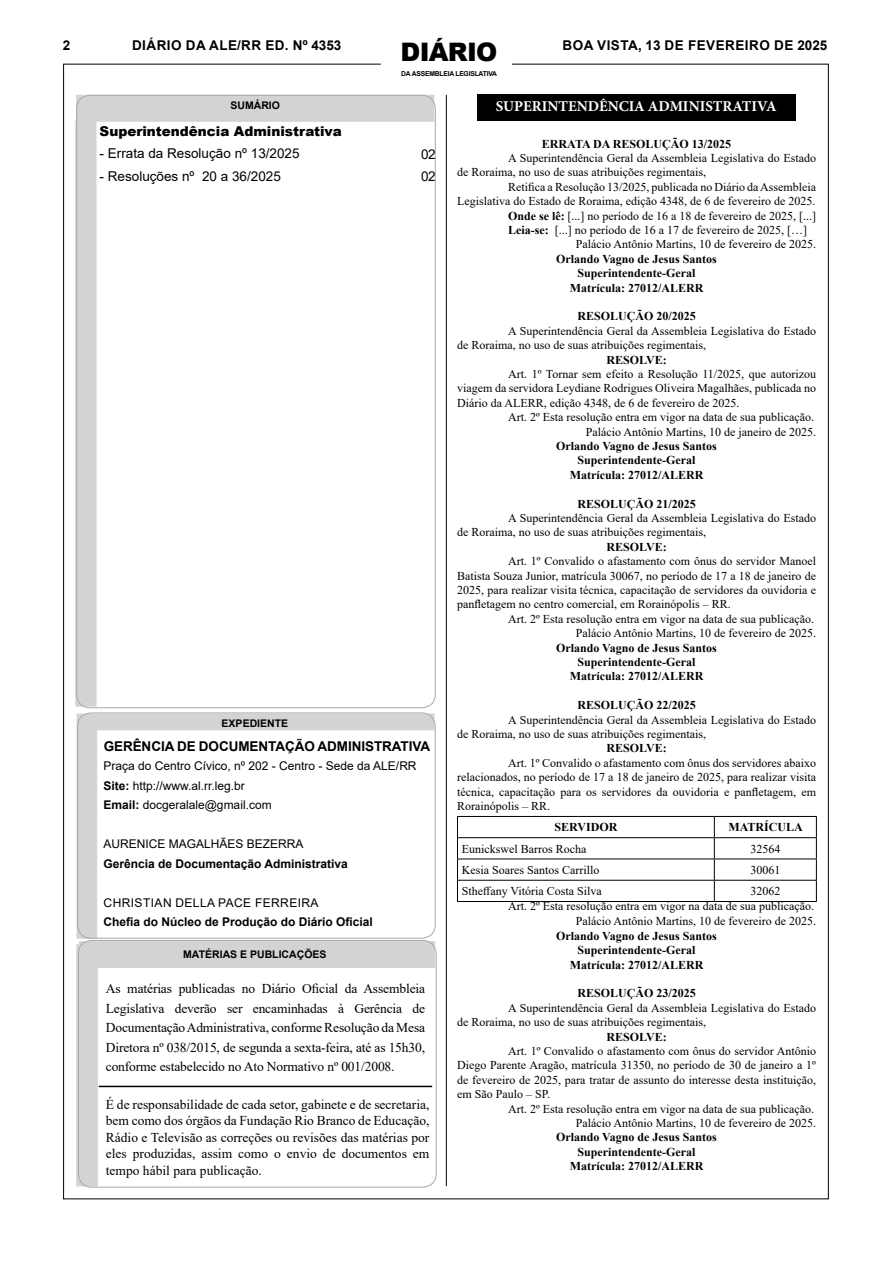
<style>
.page{position:relative;width:893px;height:1263px;background:#fff}
.page>*{position:absolute;margin:0;border:0;box-sizing:border-box;transform-origin:0 0}
.t1{font:900 25.5px "Arial";letter-spacing:-.03em;color:#000}
.t2{font:700 15px "Minion Pro";color:#fff}
.t3{font:13.5px/19.5px "Times New Roman";letter-spacing:-.005em;color:#000;text-align:justify}
.t4{font:13.5px/22.5px "Arial";color:#000}
.t5{font:700 13.5px "Arial";letter-spacing:.035em;color:#000}
.t6{font:700 13.5px "Arial";color:#000}
.t7{font:900 13.5px "Arial";color:#000}
.t8{font:12px/14.4px "Times New Roman";color:#000}
.t9{font:700 12px/14.4px "Times New Roman";color:#000;text-align:center}
.t10{font:12px/19.5px "Arial";color:#000}
.t11{font:700 12px "Arial";color:#000}
.t12{font:12px "Arial";letter-spacing:.035em;color:#000}
.t13{font:700 10.5px "Arial";color:#000}
.t14{font:700 6.75px "Arial";letter-spacing:-.03em;color:#000}
.s1{font-weight:700}
</style>
<div class="page">
<hr style="left:446px;top:95px;width:1px;height:1091px;background:#000">
<div style="left:76px;top:95px;width:358px;height:27px;background:#d1d3d4"></div>
<div style="left:75px;top:121px;width:21px;height:585px;background:#d1d3d4;border:1px solid #d1d3d4"></div>
<div style="left:77px;top:714px;width:20px;height:224px;background:#d1d3d4"></div>
<div style="left:76px;top:944px;width:22px;height:242px;background:#d1d3d4"></div>
<div style="left:79px;top:941px;width:356px;height:27px;background:#d1d3d4"></div>
<hr style="left:99px;top:1086px;width:333px;height:1px;background:#000">
<div style="left:96px;top:714px;width:338px;height:16px;background:#d1d3d4"></div>
<div style="left:77px;top:712px;width:359px;height:226px;border:1px solid #a7a9ac;border-radius:14px"></div>
<div style="left:78px;top:940px;width:359px;height:247px;border:1px solid #a7a9ac;border-radius:14px"></div>
<div style="left:477px;top:94px;width:319px;height:27px;background:#000"></div>
<hr style="left:457px;top:837px;width:257px;height:1px;background:#000">
<hr style="left:714px;top:837px;width:103px;height:1px;background:#000">
<hr style="left:457px;top:858px;width:257px;height:1px;background:#000">
<hr style="left:714px;top:858px;width:103px;height:1px;background:#000">
<hr style="left:457px;top:880px;width:257px;height:1px;background:#000">
<hr style="left:714px;top:880px;width:103px;height:1px;background:#000">
<svg style="left:714px;top:817px;width:1px;height:84px"></svg>
<hr style="left:457px;top:816px;width:257px;height:1px;background:#000">
<hr style="left:714px;top:816px;width:103px;height:1px;background:#000">
<svg style="left:457px;top:817px;width:1px;height:84px"></svg>
<svg style="left:816px;top:817px;width:1px;height:84px"></svg>
<hr style="left:457px;top:901px;width:257px;height:1px;background:#000">
<hr style="left:714px;top:901px;width:103px;height:1px;background:#000">
<p class="t6" style="left:63px;top:36px;width:9px">2</p>
<p class="t5" style="left:132px;top:35px;width:211px">DIÁRIO DA ALE/RR ED. Nº 4353</p>
<p class="t5" style="left:563px;top:35px;width:266px">BOA VISTA, 13 DE FEVEREIRO DE 2025</p>
<h1 class="t1" style="left:401px;top:34px;width:98px">DIÁRIO</h1>
<p class="t14" style="left:401px;top:68px;width:97px">DA ASSEMBLEIA LEGISLATIVA</p>
<p class="t13" style="left:230px;top:98px;width:51px">SUMÁRIO</p>
<p class="t7" style="left:100px;top:121px;width:244px">Superintendência Administrativa</p>
<p class="t4" style="left:100px;top:142px;width:202px">- Errata da Resolução nº 13/2025</p>
<p class="t4" style="left:100px;top:165px;width:183px">- Resoluções nº 20 a 36/2025</p>
<p class="t4" style="left:421px;top:143px;width:16px">02<br>02</p>
<p class="t13" style="left:222px;top:716px;width:68px">EXPEDIENTE</p>
<p class="t6" style="left:104px;top:737px;width:328px">GERÊNCIA DE DOCUMENTAÇÃO ADMINISTRATIVA</p>
<p class="t10" style="left:103px;top:756px;width:315px">Praça do Centro Cívico, nº 202 - Centro - Sede da ALE/RR<br><span class="s1">Site:</span> http://www.al.rr.leg.br<br><span class="s1">Email:</span> docgeralale@gmail.com</p>
<p class="t10" style="left:103px;top:834px;width:202px">AURENICE MAGALHÃES BEZERRA</p>
<p class="t11" style="left:103px;top:855px;width:246px">Gerência de Documentação Administrativa</p>
<p class="t12" style="left:104px;top:894px;width:216px">CHRISTIAN DELLA PACE FERREIRA</p>
<p class="t11" style="left:103px;top:914px;width:271px">Chefia do Núcleo de Produção do Diário Oficial</p>
<p class="t13" style="left:183px;top:947px;width:145px">MATÉRIAS E PUBLICAÇÕES</p>
<p class="t3" style="left:106px;top:979px;width:321px">As matérias publicadas no Diário Oficial da Assembleia Legislativa deverão ser encaminhadas à Gerência de Documentação Administrativa, conforme Resolução da Mesa Diretora nº 038/2015, de segunda a sexta-feira, até as 15h30, conforme estabelecido no Ato Normativo nº 001/2008.</p>
<p class="t3" style="left:106px;top:1096px;width:325px;line-height:16.5px">É de responsabilidade de cada setor, gabinete e de secretaria, bem como dos órgãos da Fundação Rio Branco de Educação, Rádio e Televisão as correções ou revisões das matérias por eles produzidas, assim como o envio de documentos em tempo hábil para publicação.</p>
<p class="t2" style="left:496px;top:96px;width:282px">SUPERINTENDÊNCIA ADMINISTRATIVA</p>
<p class="t9" style="left:542px;top:136px;width:191px">ERRATA DA RESOLUÇÃO 13/2025</p>
<p class="t8" style="left:508px;top:150px;width:309px">A Superintendência Geral da Assembleia Legislativa do Estado</p>
<p class="t8" style="left:457px;top:165px;width:250px">de Roraima, no uso de suas atribuições regimentais,</p>
<p class="t8" style="left:508px;top:179px;width:309px">Retifica a Resolução 13/2025, publicada no Diário da Assembleia</p>
<p class="t8" style="left:457px;top:194px;width:360px">Legislativa do Estado de Roraima, edição 4348, de 6 de fevereiro de 2025.</p>
<p class="t8" style="left:508px;top:208px;width:309px"><span class="s1">Onde se lê:</span> [...] no período de 16 a 18 de fevereiro de 2025, [...]</p>
<p class="t8" style="left:508px;top:222px;width:300px"><span class="s1">Leia-se:</span> [...] no período de 16 a 17 de fevereiro de 2025, […]</p>
<p class="t8" style="left:576px;top:237px;width:242px">Palácio Antônio Martins, 10 de fevereiro de 2025.</p>
<p class="t9" style="left:556px;top:251px;width:162px">Orlando Vagno de Jesus Santos<br>Superintendente-Geral<br>Matrícula: 27012/ALERR</p>
<p class="t9" style="left:577px;top:309px;width:120px">RESOLUÇÃO 20/2025</p>
<p class="t8" style="left:457px;top:323px;width:360px;text-indent:51px">A Superintendência Geral da Assembleia Legislativa do Estado de Roraima, no uso de suas atribuições regimentais,</p>
<p class="t9" style="left:606px;top:352px;width:62px">RESOLVE:</p>
<p class="t8" style="left:508px;top:366px;width:309px">Art. 1º Tornar sem efeito a Resolução 11/2025, que autorizou</p>
<p class="t8" style="left:457px;top:381px;width:360px">viagem da servidora Leydiane Rodrigues Oliveira Magalhães, publicada no</p>
<p class="t8" style="left:457px;top:395px;width:284px">Diário da ALERR, edição 4348, de 6 de fevereiro de 2025.</p>
<p class="t8" style="left:508px;top:410px;width:307px">Art. 2º Esta resolução entra em vigor na data de sua publicação.</p>
<p class="t8" style="left:586px;top:424px;width:232px">Palácio Antônio Martins, 10 de janeiro de 2025.</p>
<p class="t9" style="left:556px;top:438px;width:162px">Orlando Vagno de Jesus Santos<br>Superintendente-Geral<br>Matrícula: 27012/ALERR</p>
<p class="t9" style="left:577px;top:496px;width:120px">RESOLUÇÃO 21/2025</p>
<p class="t8" style="left:457px;top:510px;width:360px;text-indent:51px">A Superintendência Geral da Assembleia Legislativa do Estado de Roraima, no uso de suas atribuições regimentais,</p>
<p class="t9" style="left:606px;top:539px;width:62px">RESOLVE:</p>
<p class="t8" style="left:508px;top:554px;width:309px">Art. 1º Convalido o afastamento com ônus do servidor Manoel</p>
<p class="t8" style="left:457px;top:568px;width:360px">Batista Souza Junior, matrícula 30067, no período de 17 a 18 de janeiro de</p>
<p class="t8" style="left:457px;top:582px;width:360px">2025, para realizar visita técnica, capacitação de servidores da ouvidoria e</p>
<p class="t8" style="left:457px;top:597px;width:275px">panfletagem no centro comercial, em Rorainópolis – RR.</p>
<p class="t8" style="left:508px;top:611px;width:307px">Art. 2º Esta resolução entra em vigor na data de sua publicação.</p>
<p class="t8" style="left:576px;top:626px;width:242px">Palácio Antônio Martins, 10 de fevereiro de 2025.</p>
<p class="t9" style="left:556px;top:640px;width:162px">Orlando Vagno de Jesus Santos<br>Superintendente-Geral<br>Matrícula: 27012/ALERR</p>
<p class="t9" style="left:577px;top:698px;width:120px">RESOLUÇÃO 22/2025</p>
<p class="t8" style="left:457px;top:712px;width:360px;text-indent:51px">A Superintendência Geral da Assembleia Legislativa do Estado de Roraima, no uso de suas atribuições regimentais,</p>
<p class="t9" style="left:606px;top:741px;width:62px">RESOLVE:</p>
<p class="t8" style="left:457px;top:755px;width:360px;text-align:justify;text-indent:51px">Art. 1º Convalido o afastamento com ônus dos servidores abaixo relacionados, no período de 17 a 18 de janeiro de 2025, para realizar visita técnica, capacitação para os servidores da ouvidoria e panfletagem, em Rorainópolis – RR.</p>
<p class="t9" style="left:554px;top:819px;width:64px">SERVIDOR</p>
<p class="t9" style="left:728px;top:819px;width:76px">MATRÍCULA</p>
<p class="t8" style="left:462px;top:841px;width:126px">Eunickswel Barros Rocha</p>
<p class="t8" style="left:750px;top:841px;width:31px">32564</p>
<p class="t8" style="left:462px;top:862px;width:139px">Kesia Soares Santos Carrillo</p>
<p class="t8" style="left:750px;top:862px;width:31px">30061</p>
<p class="t8" style="left:462px;top:883px;width:141px">Stheffany Vitória Costa Silva</p>
<p class="t8" style="left:750px;top:883px;width:31px">32062</p>
<p class="t8" style="left:508px;top:899px;width:307px">Art. 2º Esta resolução entra em vigor na data de sua publicação.</p>
<p class="t8" style="left:576px;top:913px;width:242px">Palácio Antônio Martins, 10 de fevereiro de 2025.</p>
<p class="t9" style="left:556px;top:928px;width:162px">Orlando Vagno de Jesus Santos<br>Superintendente-Geral<br>Matrícula: 27012/ALERR</p>
<p class="t9" style="left:577px;top:986px;width:120px">RESOLUÇÃO 23/2025</p>
<p class="t8" style="left:457px;top:1000px;width:360px;text-indent:51px">A Superintendência Geral da Assembleia Legislativa do Estado de Roraima, no uso de suas atribuições regimentais,</p>
<p class="t9" style="left:606px;top:1029px;width:62px">RESOLVE:</p>
<p class="t8" style="left:508px;top:1043px;width:309px">Art. 1º Convalido o afastamento com ônus do servidor Antônio</p>
<p class="t8" style="left:457px;top:1058px;width:360px">Diego Parente Aragão, matrícula 31350, no período de 30 de janeiro a 1º</p>
<p class="t8" style="left:457px;top:1072px;width:360px">de fevereiro de 2025, para tratar de assunto do interesse desta instituição,</p>
<p class="t8" style="left:457px;top:1086px;width:95px">em São Paulo – SP.</p>
<p class="t8" style="left:508px;top:1101px;width:307px">Art. 2º Esta resolução entra em vigor na data de sua publicação.</p>
<p class="t8" style="left:576px;top:1115px;width:242px">Palácio Antônio Martins, 10 de fevereiro de 2025.</p>
<p class="t9" style="left:556px;top:1130px;width:162px">Orlando Vagno de Jesus Santos<br>Superintendente-Geral<br>Matrícula: 27012/ALERR</p>
</div>
